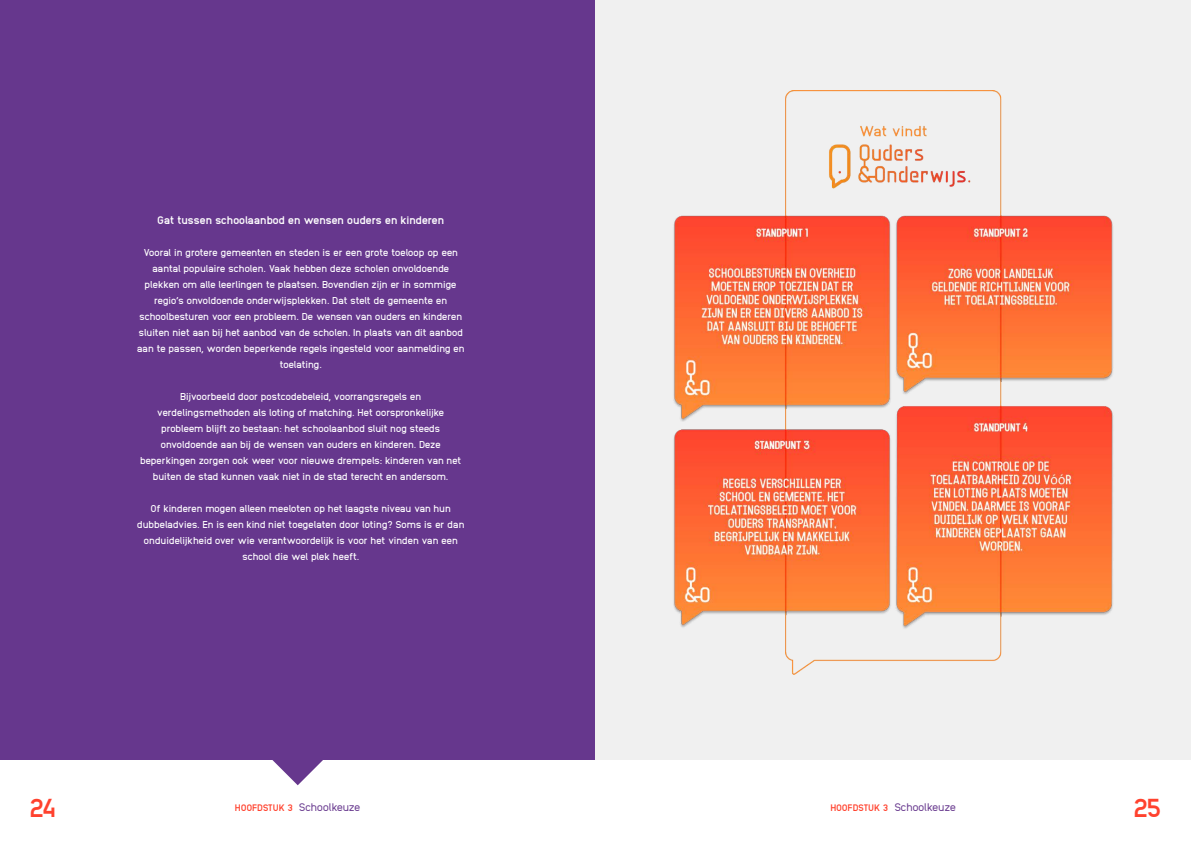
<style>
.page{position:relative;width:1191px;height:842px;background:#fff}
.page>*{position:absolute;margin:0;border:0;box-sizing:border-box;transform-origin:0 0}
.t1{font:800 26px "Anodina";color:#ff422e}
.t2{font:800 11px "Anodina";letter-spacing:-.03em;color:#fff}
.t3{font:11px "Anodina";letter-spacing:-.03em;color:#66378d}
.t4{font:700 10px/16px "Anodina";letter-spacing:-.03em;color:#fff;text-align:center}
.s1{font-weight:800;font-size:9.4px;color:#ff422e}
</style>
<div class="page">
<div style="left:0;top:0;width:595px;height:760px;background:#66378d"></div>
<svg style="left:272px;top:760px;width:51px;height:25px"></svg>
<div style="left:595px;top:0;width:596px;height:760px;background:#f0f0f0"></div>
<img style="left:673px;top:91px;width:441px;height:584px">
<p class="t2" style="left:157px;top:212px;width:289px">Gat tussen schoolaanbod en wensen ouders en kinderen</p>
<p class="t4" style="left:137px;top:244px;width:329px">Vooral in grotere gemeenten en steden is er een grote toeloop op een aantal populaire scholen. Vaak hebben deze scholen onvoldoende plekken om alle leerlingen te plaatsen. Bovendien zijn er in sommige regio’s onvoldoende onderwijsplekken. Dat stelt de gemeente en schoolbesturen voor een probleem. De wensen van ouders en kinderen sluiten niet aan bij het aanbod van de scholen. In plaats van dit aanbod aan te passen, worden beperkende regels ingesteld voor aanmelding en toelating.</p>
<p class="t4" style="left:140px;top:388px;width:323px">Bijvoorbeeld door postcodebeleid, voorrangsregels en verdelingsmethoden als loting of matching. Het oorspronkelijke probleem blijft zo bestaan: het schoolaanbod sluit nog steeds onvoldoende aan bij de wensen van ouders en kinderen. Deze beperkingen zorgen ook weer voor nieuwe drempels: kinderen van net buiten de stad kunnen vaak niet in de stad terecht en andersom.</p>
<p class="t4" style="left:137px;top:500px;width:329px">Of kinderen mogen alleen meeloten op het laagste niveau van hun dubbeladvies. En is een kind niet toegelaten door loting? Soms is er dan onduidelijkheid over wie verantwoordelijk is voor het vinden van een school die wel plek heeft.</p>
<h1 class="t1" style="left:29px;top:789px;width:29px">24</h1>
<p class="t3" style="left:235px;top:799px;width:127px"><span class="s1">HOOFDSTUK 3</span> Schoolkeuze</p>
<p class="t3" style="left:830px;top:799px;width:127px"><span class="s1">HOOFDSTUK 3</span> Schoolkeuze</p>
<h1 class="t1" style="left:1133px;top:789px;width:30px">25</h1>
</div>
